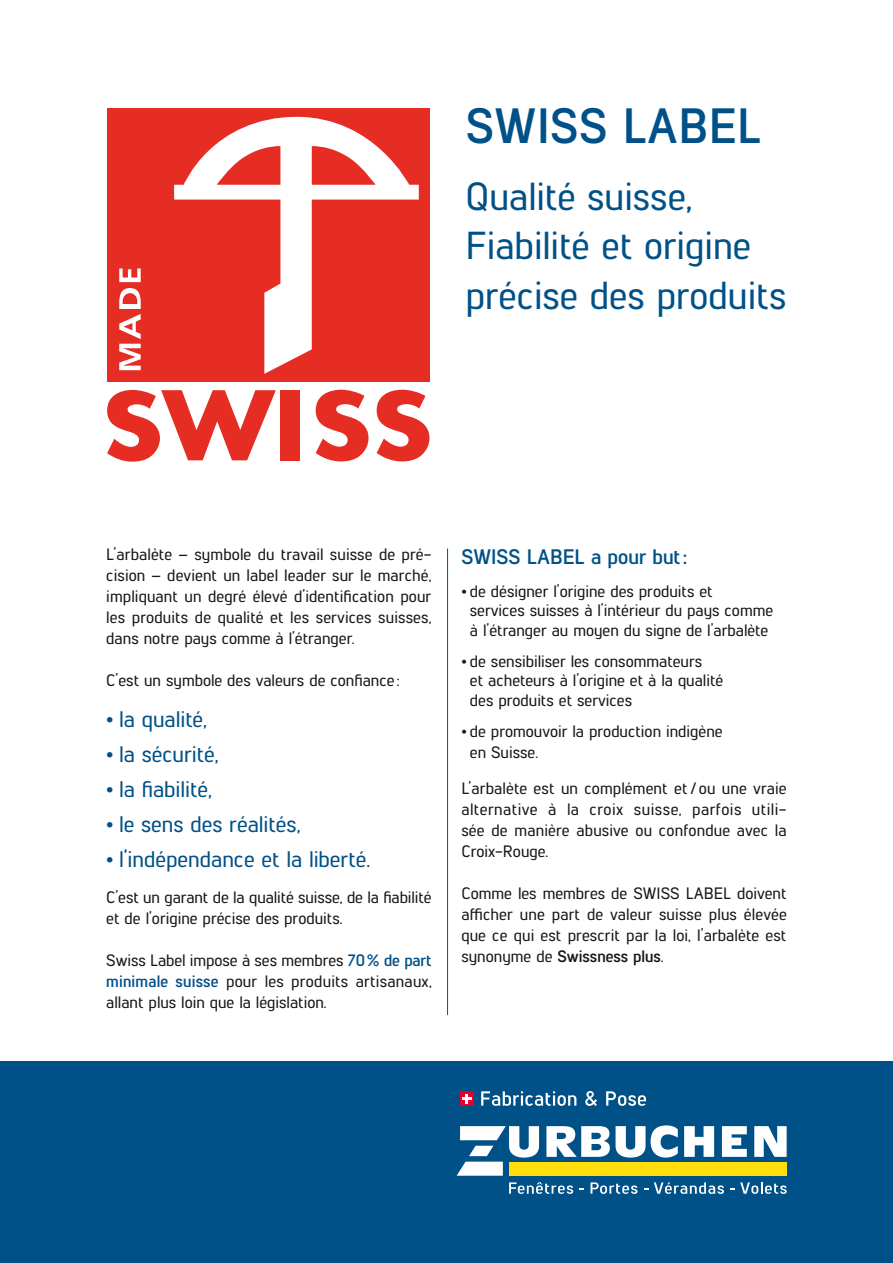
<style>
.page{position:relative;width:893px;height:1263px;background:#fff}
.page>*{position:absolute;margin:0;border:0;box-sizing:border-box;transform-origin:0 0}
.t1{font:700 49.5px "Lintel";letter-spacing:.01em;color:#005188}
.t2{font:500 39px/49.5px "Lintel";color:#005188}
.t3{font:500 22.5px "Lintel";color:#005188}
.t4{font:700 21px "Lintel";color:#005188}
.t5{font:500 16.5px/21px "Lintel";color:#181716;text-align:justify}
.s1{font-weight:700;color:#005188}
.s2{font-weight:700}
</style>
<div class="page">
<div style="left:0;top:1062px;width:893px;height:201px;background:#005188"></div>
<svg style="left:509px;top:1182px;width:64px;height:12px"></svg>
<svg style="left:591px;top:1182px;width:46px;height:12px"></svg>
<svg style="left:654px;top:1182px;width:70px;height:12px"></svg>
<svg style="left:730px;top:1182px;width:57px;height:12px"></svg>
<svg style="left:546px;top:1126px;width:64px;height:31px"></svg>
<svg style="left:616px;top:1126px;width:29px;height:31px"></svg>
<svg style="left:651px;top:1125px;width:27px;height:32px"></svg>
<svg style="left:684px;top:1126px;width:30px;height:31px"></svg>
<svg style="left:722px;top:1126px;width:25px;height:31px"></svg>
<svg style="left:754px;top:1126px;width:33px;height:31px"></svg>
<svg style="left:457px;top:1126px;width:82px;height:50px"></svg>
<div style="left:509px;top:1162px;width:278px;height:14px;background:#ffde0c"></div>
<svg style="left:481px;top:1091px;width:95px;height:15px"></svg>
<svg style="left:585px;top:1091px;width:12px;height:15px"></svg>
<svg style="left:606px;top:1091px;width:40px;height:15px"></svg>
<div style="left:460px;top:1091px;width:14px;height:15px;background:#e4002b"></div>
<svg style="left:462px;top:1094px;width:9px;height:9px"></svg>
<div style="left:107px;top:108px;width:323px;height:274px;background:#e62d23"></div>
<div style="left:280px;top:390px;width:20px;height:70px;background:#e62d23"></div>
<svg style="left:107px;top:390px;width:169px;height:72px"></svg>
<svg style="left:316px;top:390px;width:52px;height:71px"></svg>
<svg style="left:377px;top:390px;width:52px;height:71px"></svg>
<svg style="left:119px;top:288px;width:22px;height:82px"></svg>
<svg style="left:119px;top:268px;width:22px;height:14px"></svg>
<svg style="left:174px;top:117px;width:245px;height:257px"></svg>
<hr style="left:447px;top:549px;width:1px;height:466px;background:#005188">
<h1 class="t1" style="left:466px;top:91px;width:297px">SWISS LABEL</h1>
<h2 class="t2" style="left:465px;top:169px;width:323px">Qualité suisse,<br>Fiabilité et origine précise des produits</h2>
<p class="t5" style="left:106px;top:543px;width:327px">L’arbalète – symbole du travail suisse de pré&shy;cision – devient un label leader sur le marché, impliquant un degré élevé d’identification pour les produits de qualité et les services suisses, dans notre pays comme à l’étranger.</p>
<p class="t5" style="left:106px;top:669px;width:295px">C’est un symbole des valeurs de confiance :</p>
<h3 class="t3" style="left:106px;top:704px;width:102px">• la qualité,</h3>
<h3 class="t3" style="left:106px;top:739px;width:114px">• la sécurité,</h3>
<h3 class="t3" style="left:106px;top:774px;width:107px">• la fiabilité,</h3>
<h3 class="t3" style="left:106px;top:808px;width:196px">• le sens des réalités,</h3>
<h3 class="t3" style="left:106px;top:843px;width:265px">• l’indépendance et la liberté.</h3>
<p class="t5" style="left:106px;top:885px;width:327px">C’est un garant de la qualité suisse, de la fiabilité et de l’origine précise des produits.</p>
<p class="t5" style="left:106px;top:949px;width:327px">Swiss Label impose à ses membres <span class="s1">70% de part minimale suisse</span> pour les produits artisanaux, allant plus loin que la législation.</p>
<p class="t4" style="left:461px;top:542px;width:227px">SWISS LABEL a pour but:</p>
<p class="t5" style="left:470px;top:580px;width:305px;line-height:19.8px;text-align:left;text-indent:-8px">• de désigner l’origine des produits et<br>services suisses à l’intérieur du pays comme à l’étranger au moyen du signe de l’arbalète</p>
<p class="t5" style="left:470px;top:650px;width:255px;line-height:19.8px;text-align:left;text-indent:-8px">• de sensibiliser les consommateurs<br>et acheteurs à l’origine et à la qualité des produits et services</p>
<p class="t5" style="left:470px;top:719px;width:254px;text-indent:-8px">• de promouvoir la production indigène en Suisse.</p>
<p class="t5" style="left:461px;top:776px;width:327px">L’arbalète est un complément et / ou une vraie alternative à la croix suisse, parfois utili&shy;sée de manière abusive ou confondue avec la Croix-Rouge.</p>
<p class="t5" style="left:461px;top:881px;width:327px">Comme les membres de SWISS LABEL doivent afficher une part de valeur suisse plus élevée que ce qui est prescrit par la loi, l’arbalète est synonyme de <span class="s2">Swissness plus</span>.</p>
</div>
